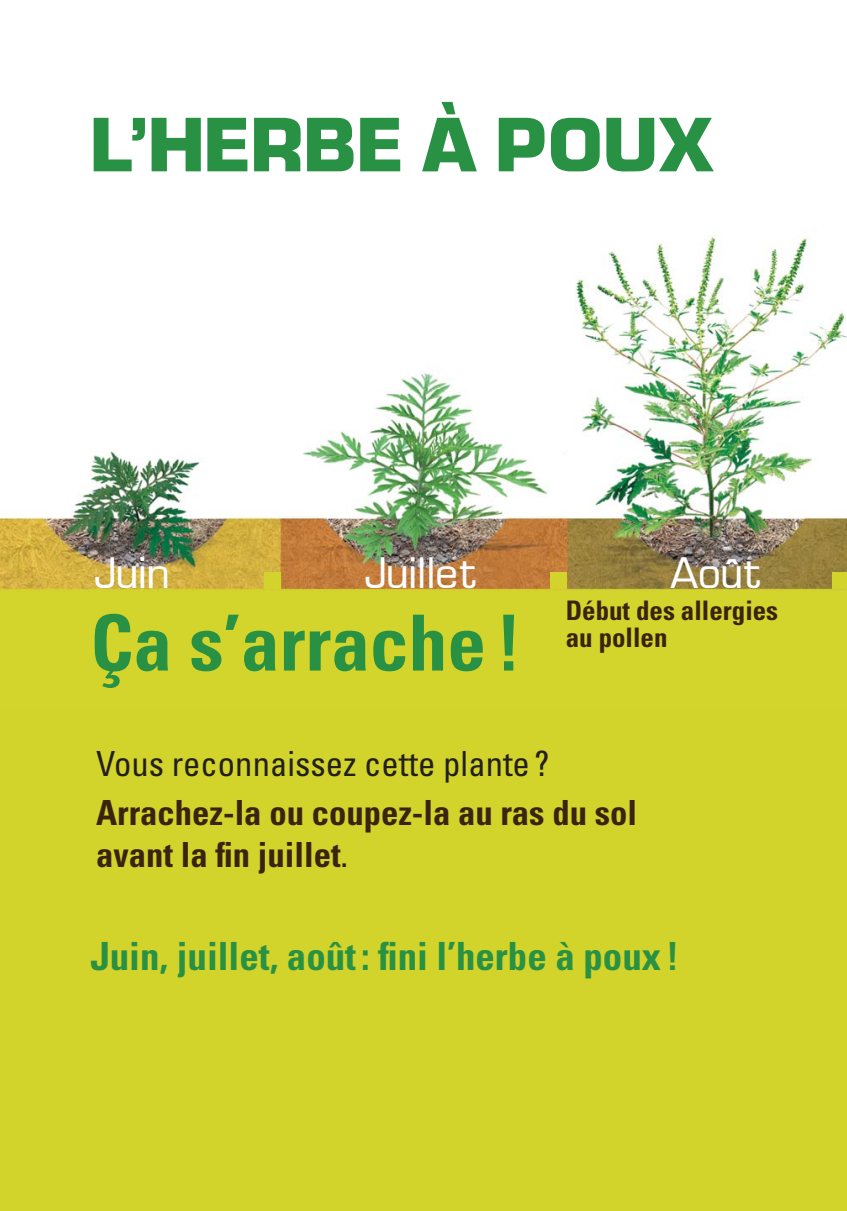
<style>
.page{position:relative;width:847px;height:1211px;background:#fff}
.page>*{position:absolute;margin:0;border:0;box-sizing:border-box;transform-origin:0 0}
.t1{font:700 condensed 77.35px "Univers";color:#289143}
.t2{font:700 66.5px "Euro Technic";color:#289143}
.t3{font:700 condensed 38.85px "Univers";color:#289143}
.t4{font:38.15px "Euro Technic";color:#fff}
.t5{font:700 condensed 34.65px/41.5px "Univers";color:#392311}
.t6{font:condensed 34.65px "Univers";color:#231f20}
.t7{font:700 condensed 26.95px/26.9px "Univers";color:#392311}
.s1{font-weight:400;color:#231f20}
</style>
<div class="page">
<div style="left:0;top:690px;width:846px;height:520px;background:#d2d42b"></div>
<img style="left:0;top:233px;width:846px;height:457px">
<div style="left:264px;top:572px;width:16px;height:17px;background:#d2d42b"></div>
<div style="left:550px;top:572px;width:16px;height:17px;background:#d2d42b"></div>
<div style="left:832px;top:572px;width:14px;height:17px;background:#d2d42b"></div>
<h2 class="t2" style="left:90px;top:121px;width:626px">L’HERBE À POUX</h2>
<p class="t4" style="left:94px;top:559px;width:76px">Juin</p>
<p class="t4" style="left:364px;top:559px;width:114px">Juillet</p>
<p class="t4" style="left:669px;top:559px;width:94px">Août</p>
<h1 class="t1" style="left:90px;top:614px;width:432px">Ça s’arrache !</h1>
<p class="t7" style="left:565px;top:600px;width:214px">Début des allergies au pollen</p>
<p class="t6" style="left:96px;top:750px;width:455px">Vous reconnaissez cette plante ?</p>
<p class="t5" style="left:96px;top:795px;width:542px">Arrachez-la ou coupez-la au ras du sol avant la fin juillet<span class="s1">.</span></p>
<p class="t3" style="left:90px;top:941px;width:590px">Juin, juillet, août : fini l’herbe à poux !</p>
</div>
